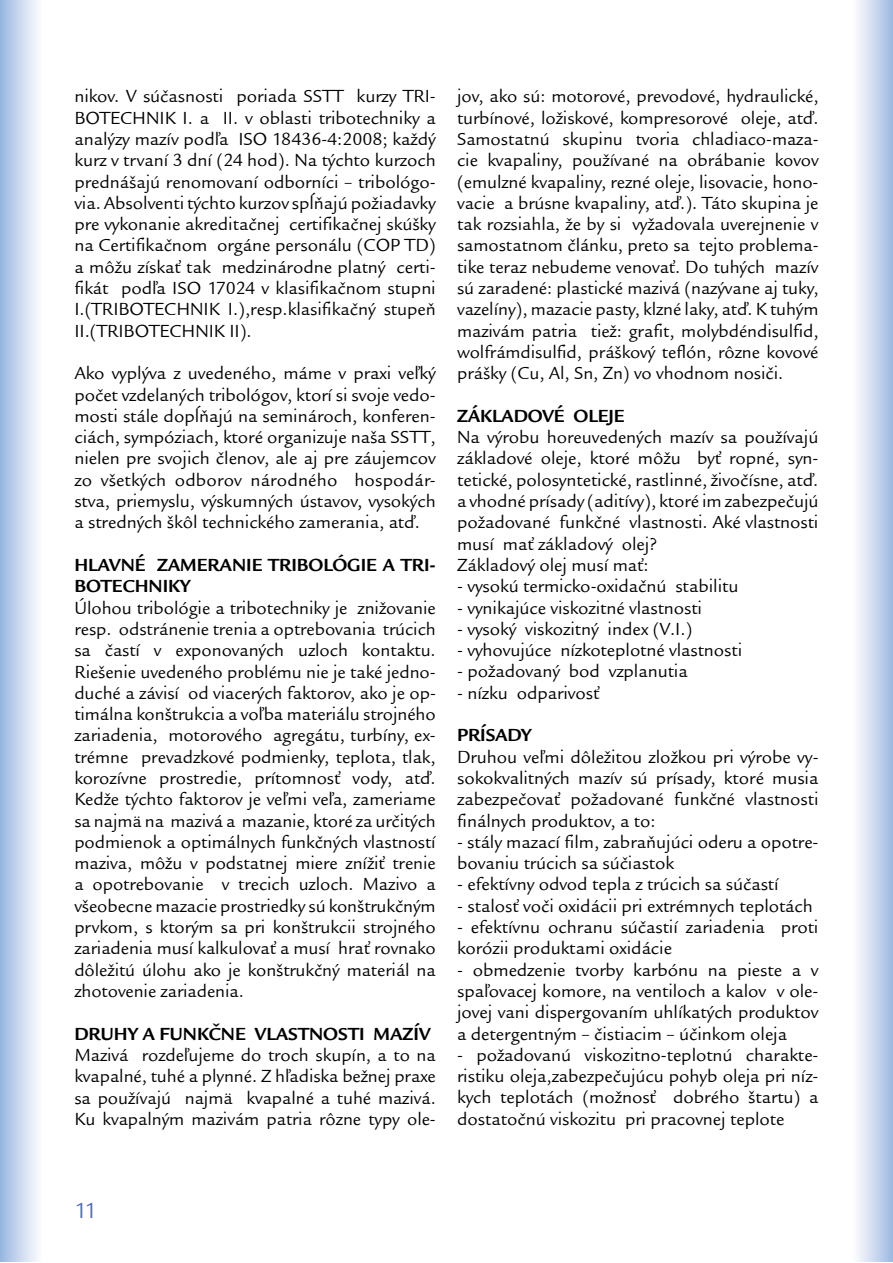
<style>
.page{position:relative;width:893px;height:1263px;background:#fff}
.page>*{position:absolute;margin:0;border:0;box-sizing:border-box;transform-origin:0 0}
.t1{font:22.5px "Legacy Sans Itc TEE";color:#516cb3}
.t2{font:18px/21.3px "Legacy Sans Itc TEE";letter-spacing:-.005em;color:#000;text-align:justify}
.t3{font:700 18px/21.3px "Legacy Sans Itc TEE";letter-spacing:-.005em;color:#000}
</style>
<div class="page">
<div style="left:1px;top:0;width:41px;height:1261px;background:linear-gradient(to right,#9cb9e1,#fffeff)"></div>
<div style="left:852px;top:0;width:41px;height:1261px;background:linear-gradient(to right,#fff,#9fbae2)"></div>
<p class="t2" style="left:74px;top:86px;width:363px">nikov. V súčasnosti poriada SSTT kurzy TRI-BOTECHNIK I. a II. v oblasti tribotechniky a analýzy mazív podľa ISO 18436-4:2008; každý kurz v trvaní 3 dní (24 hod). Na týchto kurzoch prednášajú renomovaní odborníci – tribológo&shy;via. Absolventi týchto kurzov spĺňajú požiadavky pre vykonanie akreditačnej certifikačnej skúšky na Certifikačnom orgáne personálu (COP TD) a môžu získať tak medzinárodne platný certi&shy;fikát podľa ISO 17024 v klasifikačnom stupni I.(TRIBOTECHNIK I.),resp.klasifikačný stupeň II.(TRIBOTECHNIK II).</p>
<p class="t2" style="left:74px;top:363px;width:363px">Ako vyplýva z uvedeného, máme v praxi veľký počet vzdelaných tribológov, ktorí si svoje vedo&shy;mosti stále dopĺňajú na seminároch, konferen&shy;ciách, sympóziach, ktoré organizuje naša SSTT, nielen pre svojich členov, ale aj pre záujemcov zo všetkých odborov národného hospodár&shy;stva, priemyslu, výskumných ústavov, vysokých a stredných škôl technického zamerania, atď.</p>
<p class="t3" style="left:74px;top:554px;width:363px">HLAVNÉ ZAMERANIE TRIBOLÓGIE A TRI-<br>BOTECHNIKY</p>
<p class="t2" style="left:74px;top:597px;width:363px">Úlohou tribológie a tribotechniky je znižovanie resp. odstránenie trenia a optrebovania trúcich sa častí v exponovaných uzloch kontaktu.<br>Riešenie uvedeného problému nie je také jedno&shy;duché a závisí od viacerých faktorov, ako je op&shy;timálna konštrukcia a voľba materiálu strojného zariadenia, motorového agregátu, turbíny, ex&shy;trémne prevadzkové podmienky, teplota, tlak, korozívne prostredie, prítomnosť vody, atď.<br>Kedže týchto faktorov je veľmi veľa, zameriame sa najmä na mazivá a mazanie, ktoré za určitých podmienok a optimálnych funkčných vlastností maziva, môžu v podstatnej miere znížiť trenie a opotrebovanie v trecich uzloch. Mazivo a všeobecne mazacie prostriedky sú konštrukčným prvkom, s ktorým sa pri konštrukcii strojného zariadenia musí kalkulovať a musí hrať rovnako dôležitú úlohu ako je konštrukčný materiál na zhotovenie zariadenia.</p>
<p class="t3" style="left:74px;top:1023px;width:358px">DRUHY A FUNKČNE VLASTNOSTI MAZÍV</p>
<p class="t2" style="left:74px;top:1044px;width:363px">Mazivá rozdeľujeme do troch skupín, a to na kvapalné, tuhé a plynné. Z hľadiska bežnej praxe sa používajú najmä kvapalné a tuhé mazivá.<br>Ku kvapalným mazivám patria rôzne typy ole-</p>
<p class="t2" style="left:457px;top:86px;width:363px">jov, ako sú: motorové, prevodové, hydraulické, turbínové, ložiskové, kompresorové oleje, atď.<br>Samostatnú skupinu tvoria chladiaco-maza&shy;cie kvapaliny, používané na obrábanie kovov (emulzné kvapaliny, rezné oleje, lisovacie, hono&shy;vacie a brúsne kvapaliny, atď.). Táto skupina je tak rozsiahla, že by si vyžadovala uverejnenie v samostatnom článku, preto sa tejto problema&shy;tike teraz nebudeme venovať. Do tuhých mazív sú zaradené: plastické mazivá (nazývane aj tuky, vazelíny), mazacie pasty, klzné laky, atď. K tuhým mazivám patria tiež: grafit, molybdéndisulfid, wolfrámdisulfid, práškový teflón, rôzne kovové prášky (Cu, Al, Sn, Zn) vo vhodnom nosiči.</p>
<p class="t3" style="left:457px;top:405px;width:169px">ZÁKLADOVÉ OLEJE</p>
<p class="t2" style="left:457px;top:427px;width:363px;text-align:left">Na výrobu horeuvedených mazív sa používajú základové oleje, ktoré môžu byť ropné, syn&shy;tetické, polosyntetické, rastlinné, živočísne, atď. a vhodné prísady (aditívy), ktoré im zabezpečujú požadované funkčné vlastnosti. Aké vlastnosti musí mať základový olej?<br>Základový olej musí mať:</p>
<p class="t2" style="left:457px;top:576px;width:283px">- vysokú termicko-oxidačnú stabilitu</p>
<p class="t2" style="left:457px;top:597px;width:247px">- vynikajúce viskozitné vlastnosti</p>
<p class="t2" style="left:457px;top:618px;width:237px">- vysoký viskozitný index (V.I.)</p>
<p class="t2" style="left:457px;top:640px;width:287px">- vyhovujúce nízkoteplotné vlastnosti</p>
<p class="t2" style="left:457px;top:661px;width:232px">- požadovaný bod vzplanutia</p>
<p class="t2" style="left:457px;top:682px;width:144px">- nízku odparivosť</p>
<p class="t3" style="left:457px;top:725px;width:76px">PRÍSADY</p>
<p class="t2" style="left:457px;top:746px;width:363px">Druhou veľmi dôležitou zložkou pri výrobe vy&shy;sokokvalitných mazív sú prísady, ktoré musia zabezpečovať požadované funkčné vlastnosti finálnych produktov, a to:</p>
<p class="t2" style="left:457px;top:831px;width:363px">- stály mazací film, zabraňujúci oderu a opotre&shy;bovaniu trúcich sa súčiastok</p>
<p class="t2" style="left:457px;top:874px;width:323px">- efektívny odvod tepla z trúcich sa súčastí</p>
<p class="t2" style="left:457px;top:895px;width:357px">- stalosť voči oxidácii pri extrémnych teplotách</p>
<p class="t2" style="left:457px;top:917px;width:363px">- efektívnu ochranu súčastií zariadenia proti korózii produktami oxidácie</p>
<p class="t2" style="left:457px;top:959px;width:363px">- obmedzenie tvorby karbónu na pieste a v spaľovacej komore, na ventiloch a kalov v ole&shy;jovej vani dispergovaním uhlíkatých produktov a detergentným – čistiacim – účinkom oleja</p>
<p class="t2" style="left:457px;top:1044px;width:363px">- požadovanú viskozitno-teplotnú charakte&shy;ristiku oleja,zabezpečujúcu pohyb oleja pri níz&shy;kych teplotách (možnosť dobrého štartu) a dostatočnú viskozitu pri pracovnej teplote</p>
<p class="t1" style="left:74px;top:1197px;width:24px">11</p>
</div>
